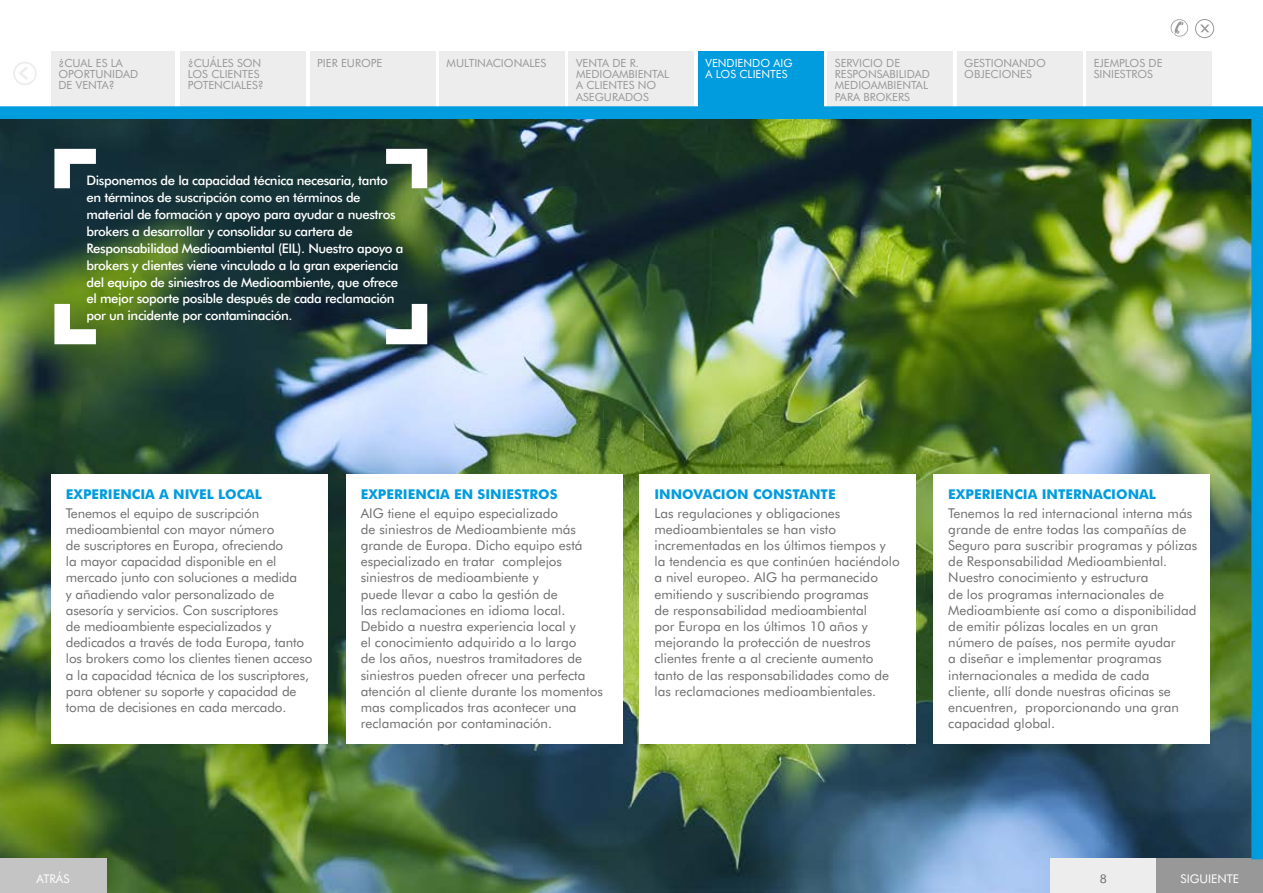
<style>
.page{position:relative;width:1263px;height:893px;background:#fff}
.page>*{position:absolute;margin:0;border:0;box-sizing:border-box;transform-origin:0 0}
.t1{font:13.5px/16.2px "AIG Futura";color:#706f6f}
.t2{font:700 13.5px "AIG Futura";color:#009cde}
.t3{font:500 13.2px/17px "AIG Futura";letter-spacing:-.03em;color:#fff}
.t4{font:12px "AIG Futura";color:#fff}
.t5{font:12px "AIG Futura";color:#706f6f}
.t6{font:11.25px/11.2px "AIG Futura";color:#999898}
.t7{font:11.25px/11.2px "AIG Futura";color:#fff}
</style>
<div class="page">
<svg style="left:1171px;top:19px;width:17px;height:18px"></svg>
<div style="left:1195px;top:19px;width:19px;height:19px;border:1px solid #999898;border-radius:50%"></div>
<svg style="left:1200px;top:25px;width:9px;height:7px"></svg>
<svg style="left:19px;top:67px;width:9px;height:13px"></svg>
<div style="left:13px;top:62px;width:24px;height:23px;border:2px solid #ededed;border-radius:50%"></div>
<div style="left:51px;top:51px;width:123px;height:55px;background:#ededed"></div>
<div style="left:957px;top:51px;width:125px;height:55px;background:#ededed"></div>
<div style="left:1086px;top:51px;width:126px;height:55px;background:#ededed"></div>
<div style="left:439px;top:51px;width:126px;height:55px;background:#ededed"></div>
<div style="left:698px;top:51px;width:126px;height:55px;background:#009cde"></div>
<div style="left:569px;top:51px;width:125px;height:55px;background:#ededed"></div>
<div style="left:827px;top:51px;width:126px;height:55px;background:#ededed"></div>
<div style="left:180px;top:51px;width:126px;height:55px;background:#ededed"></div>
<div style="left:310px;top:51px;width:125px;height:55px;background:#ededed"></div>
<img style="left:106px;top:859px;width:944px;height:34px">
<div style="left:1050px;top:859px;width:213px;height:34px;background:#ededed"></div>
<div style="left:0;top:859px;width:106px;height:34px;background:#c4c4c4"></div>
<div style="left:1157px;top:859px;width:106px;height:34px;background:#999898"></div>
<img style="left:0;top:106px;width:1263px;height:753px">
<svg style="left:386px;top:149px;width:41px;height:39px"></svg>
<svg style="left:386px;top:304px;width:41px;height:40px"></svg>
<svg style="left:54px;top:304px;width:42px;height:40px"></svg>
<svg style="left:54px;top:149px;width:42px;height:39px"></svg>
<div style="left:346px;top:474px;width:276px;height:270px;background:#fff"></div>
<div style="left:639px;top:474px;width:277px;height:270px;background:#fff"></div>
<div style="left:933px;top:474px;width:277px;height:270px;background:#fff"></div>
<p class="t6" style="left:188px;top:57px;width:77px">¿CUÁLES SON<br>LOS CLIENTES<br>POTENCIALES?</p>
<p class="t7" style="left:705px;top:57px;width:89px">VENDIENDO AIG<br>A LOS CLIENTES</p>
<p class="t6" style="left:1094px;top:57px;width:70px">EJEMPLOS DE<br>SINIESTROS</p>
<p class="t6" style="left:58px;top:57px;width:66px">¿CUAL ES LA</p>
<p class="t6" style="left:317px;top:57px;width:67px">PIER EUROPE</p>
<p class="t6" style="left:58px;top:69px;width:81px">OPORTUNIDAD<br>DE VENTA?</p>
<p class="t6" style="left:447px;top:57px;width:101px">MULTINACIONALES</p>
<p class="t6" style="left:964px;top:57px;width:83px">GESTIONANDO<br>OBJECIONES</p>
<p class="t6" style="left:835px;top:57px;width:97px">SERVICIO DE<br>RESPONSABILIDAD<br>MEDIOAMBIENTAL<br>PARA BROKERS</p>
<p class="t6" style="left:576px;top:57px;width:95px">VENTA DE R.<br>MEDIOAMBIENTAL<br>A CLIENTES NO<br>ASEGURADOS</p>
<p class="t3" style="left:87px;top:172px;width:319px">Disponemos de la capacidad técnica necesaria, tanto en términos de suscripción como en términos de material de formación y apoyo para ayudar a nuestros brokers a desarrollar y consolidar su cartera de Responsabilidad Medioambiental (EIL). Nuestro apoyo a brokers y clientes viene vinculado a la gran experiencia del equipo de siniestros de Medioambiente, que ofrece el mejor soporte posible después de cada reclamación por un incidente por contaminación.</p>
<p class="t2" style="left:66px;top:486px;width:198px">EXPERIENCIA A NIVEL LOCAL</p>
<p class="t1" style="left:66px;top:505px;width:248px">Tenemos el equipo de suscripción medioambiental con mayor número<br>de suscriptores en Europa, ofreciendo<br>la mayor capacidad disponible en el mercado junto con soluciones a medida<br>y añadiendo valor personalizado de asesoría y servicios. Con suscriptores<br>de medioambiente especializados y dedicados a través de toda Europa, tanto los brokers como los clientes tienen acceso a la capacidad técnica de los suscriptores, para obtener su soporte y capacidad de toma de decisiones en cada mercado.</p>
<p class="t2" style="left:361px;top:486px;width:198px">EXPERIENCIA EN SINIESTROS</p>
<p class="t1" style="left:361px;top:505px;width:244px">AIG tiene el equipo especializado<br>de siniestros de Medioambiente más grande de Europa. Dicho equipo está especializado en tratar complejos siniestros de medioambiente y<br>puede llevar a cabo la gestión de<br>las reclamaciones en idioma local.<br>Debido a nuestra experiencia local y<br>el conocimiento adquirido a lo largo<br>de los años, nuestros tramitadores de siniestros pueden ofrecer una perfecta atención al cliente durante los momentos mas complicados tras acontecer una reclamación por contaminación.</p>
<p class="t2" style="left:654px;top:486px;width:183px">INNOVACION CONSTANTE</p>
<p class="t1" style="left:654px;top:505px;width:247px">Las regulaciones y obligaciones medioambientales se han visto incrementadas en los últimos tiempos y la tendencia es que continúen haciéndolo a nivel europeo. AIG ha permanecido emitiendo y suscribiendo programas<br>de responsabilidad medioambiental<br>por Europa en los últimos 10 años y mejorando la protección de nuestros clientes frente a al creciente aumento tanto de las responsabilidades como de las reclamaciones medioambientales.</p>
<p class="t2" style="left:948px;top:486px;width:209px">EXPERIENCIA INTERNACIONAL</p>
<p class="t1" style="left:948px;top:505px;width:251px">Tenemos la red internacional interna más grande de entre todas las compañías de Seguro para suscribir programas y pólizas de Responsabilidad Medioambiental.<br>Nuestro conocimiento y estructura<br>de los programas internacionales de Medioambiente así como a disponibilidad de emitir pólizas locales en un gran número de países, nos permite ayudar<br>a diseñar e implementar programas internacionales a medida de cada<br>cliente, allí donde nuestras oficinas se encuentren, proporcionando una gran capacidad global.</p>
<p class="t4" style="left:37px;top:871px;width:34px">ATRÁS</p>
<p class="t4" style="left:1180px;top:871px;width:60px">SIGUIENTE</p>
<p class="t5" style="left:1100px;top:871px;width:9px">8</p>
</div>
